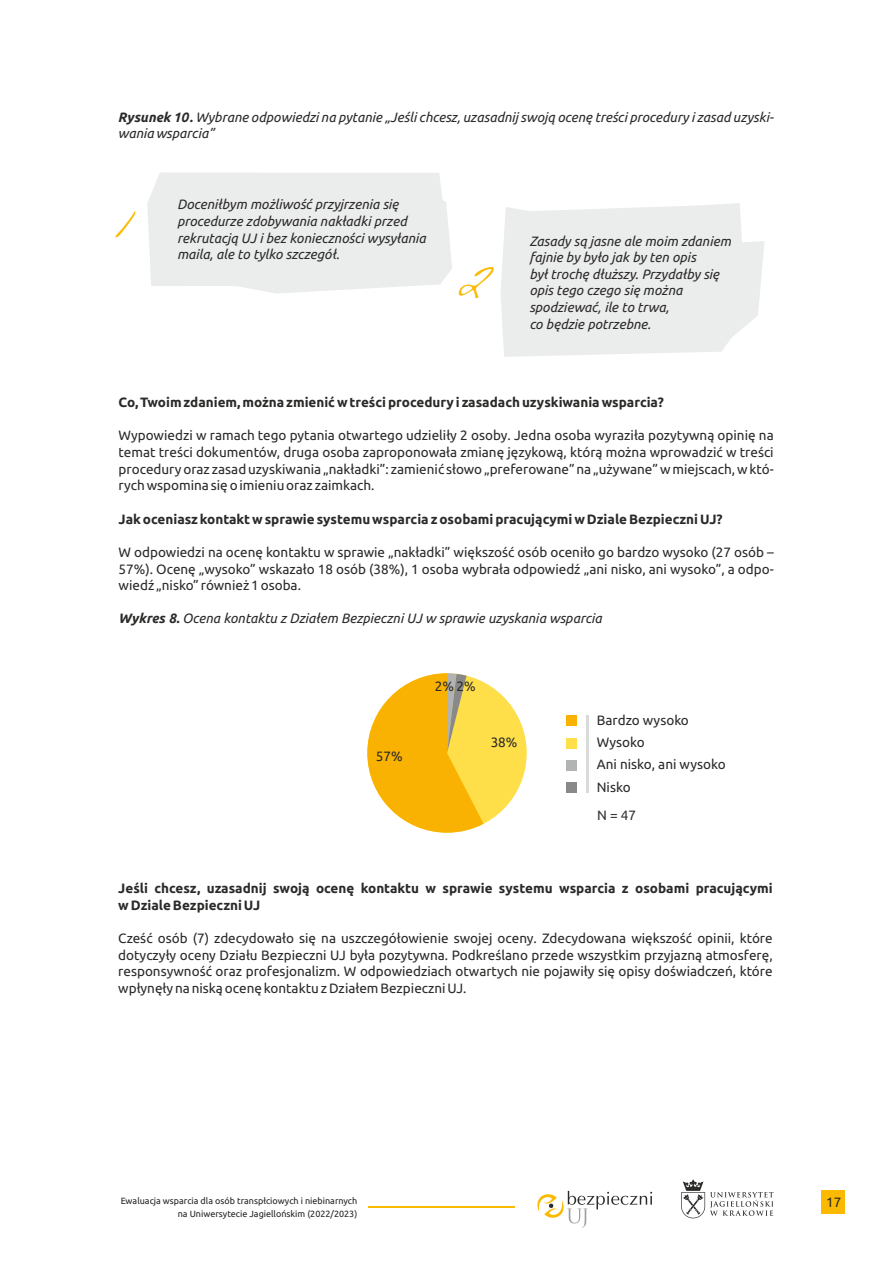
<style>
.page{position:relative;width:893px;height:1263px;background:#fff}
.page>*{position:absolute;margin:0;border:0;box-sizing:border-box;transform-origin:0 0}
.t1{font:italic 42.45px "Adams Hand";color:#fbba00}
.t2{font:13.5px/16.6px "Ubuntu";color:#2b2a29;text-align:justify}
.t3{font:italic 13.5px/16.6px "Ubuntu";color:#2b2a29}
.t4{font:700 13.5px/16.6px "Ubuntu";color:#2b2a29}
.t5{font:13.5px "Ubuntu";color:#323130}
.t6{font:9px "Ubuntu";color:#222}
.s1{font-weight:700}
</style>
<div class="page">
<div style="left:147px;top:173px;width:305px;height:120px;background:#ebecec"></div>
<svg style="left:501px;top:203px;width:263px;height:154px;background:#ededed"></svg>
<div style="left:821px;top:1190px;width:24px;height:24px;background:#fbba00"></div>
<svg style="left:681px;top:1179px;width:92px;height:39px"></svg>
<svg style="left:537px;top:1191px;width:115px;height:37px"></svg>
<hr style="left:368px;top:1206px;width:146px;height:2px;background:#fbba00">
<div style="left:367px;top:673px;width:160px;height:160px;background:#ffdf49;border-radius:50%"></div>
<svg style="left:367px;top:673px;width:117px;height:160px"></svg>
<hr style="left:586px;top:715px;width:3px;height:77px;background:#d9dada">
<div style="left:566px;top:715px;width:11px;height:10px;background:#f9b201"></div>
<div style="left:566px;top:738px;width:11px;height:10px;background:#ffdf49"></div>
<div style="left:566px;top:760px;width:11px;height:11px;background:#b2b3b3"></div>
<div style="left:566px;top:782px;width:11px;height:10px;background:#898989"></div>
<p class="t3" style="left:118px;top:110px;width:657px"><span class="s1">Rysunek 10 .</span> Wybrane odpowiedzi na pytanie „Jeśli chcesz, uzasadnij swoją ocenę treści procedury i zasad uzyski&shy;wania wsparcia”</p>
<h1 class="t1" style="left:111px;top:209px;width:21px">1</h1>
<p class="t3" style="left:177px;top:197px;width:250px">Doceniłbym możliwość przyjrzenia się procedurze zdobywania nakładki przed rekrutacją UJ i bez konieczności wysyłania maila, ale to tylko szczegół.</p>
<h1 class="t1" style="left:454px;top:265px;width:35px">2</h1>
<p class="t3" style="left:529px;top:233px;width:203px">Zasady są jasne ale moim zdaniem fajnie by było jak by ten opis<br>był trochę dłuższy. Przydałby się opis tego czego się można spodziewać, ile to trwa,<br>co będzie potrzebne.</p>
<p class="t4" style="left:119px;top:395px;width:547px">Co, Twoim zdaniem, można zmienić w treści procedury i zasadach uzyskiwania wsparcia?</p>
<p class="t2" style="left:119px;top:428px;width:657px">Wypowiedzi w ramach tego pytania otwartego udzieliły 2 osoby. Jedna osoba wyraziła pozytywną opinię na temat treści dokumentów, druga osoba zaproponowała zmianę językową, którą można wprowadzić w treści procedury oraz zasad uzyskiwania „nakładki”: zamienić słowo „preferowane” na „używane” w miejscach, w któ&shy;rych wspomina się o imieniu oraz zaimkach.</p>
<p class="t4" style="left:119px;top:511px;width:605px">Jak oceniasz kontakt w sprawie systemu wsparcia z osobami pracującymi w Dziale Bezpieczni UJ?</p>
<p class="t2" style="left:119px;top:545px;width:657px">W odpowiedzi na ocenę kontaktu w sprawie „nakładki” większość osób oceniło go bardzo wysoko (27 osób – 57%). Ocenę „wysoko” wskazało 18 osób (38%), 1 osoba wybrała odpowiedź „ani nisko, ani wysoko”, a odpo&shy;wiedź „nisko” również 1 osoba.</p>
<p class="t3" style="left:119px;top:611px;width:485px"><span class="s1">Wykres 8.</span> Ocena kontaktu z Działem Bezpieczni UJ w sprawie uzyskania wsparcia</p>
<p class="t2" style="left:376px;top:748px;width:28px">57%</p>
<p class="t2" style="left:435px;top:679px;width:42px">2% 2%</p>
<p class="t2" style="left:491px;top:734px;width:28px">38%</p>
<p class="t2" style="left:597px;top:710px;width:130px;line-height:22.4px;text-align:left">Bardzo wysoko<br>Wysoko<br>Ani nisko, ani wysoko<br>Nisko</p>
<p class="t5" style="left:597px;top:809px;width:40px">N = 47</p>
<p class="t4" style="left:118px;top:881px;width:656px">Jeśli chcesz, uzasadnij swoją ocenę kontaktu w sprawie systemu wsparcia z osobami pracującymi w Dziale Bezpieczni UJ</p>
<p class="t2" style="left:118px;top:931px;width:656px">Cześć osób (7) zdecydowało się na uszczegółowienie swojej oceny. Zdecydowana większość opinii, które dotyczyły oceny Działu Bezpieczni UJ była pozytywna. Podkreślano przede wszystkim przyjazną atmosferę, responsywność oraz profesjonalizm. W odpowiedziach otwartych nie pojawiły się opisy doświadczeń, które wpłynęły na niską ocenę kontaktu z Działem Bezpieczni UJ.</p>
<p class="t6" style="left:121px;top:1197px;width:238px">Ewaluacja wsparcia dla osób transpłciowych i niebinarnych</p>
<p class="t2" style="left:826px;top:1195px;width:17px">17</p>
<p class="t6" style="left:178px;top:1210px;width:181px">na Uniwersytecie Jagiellońskim (2022/2023)</p>
</div>
